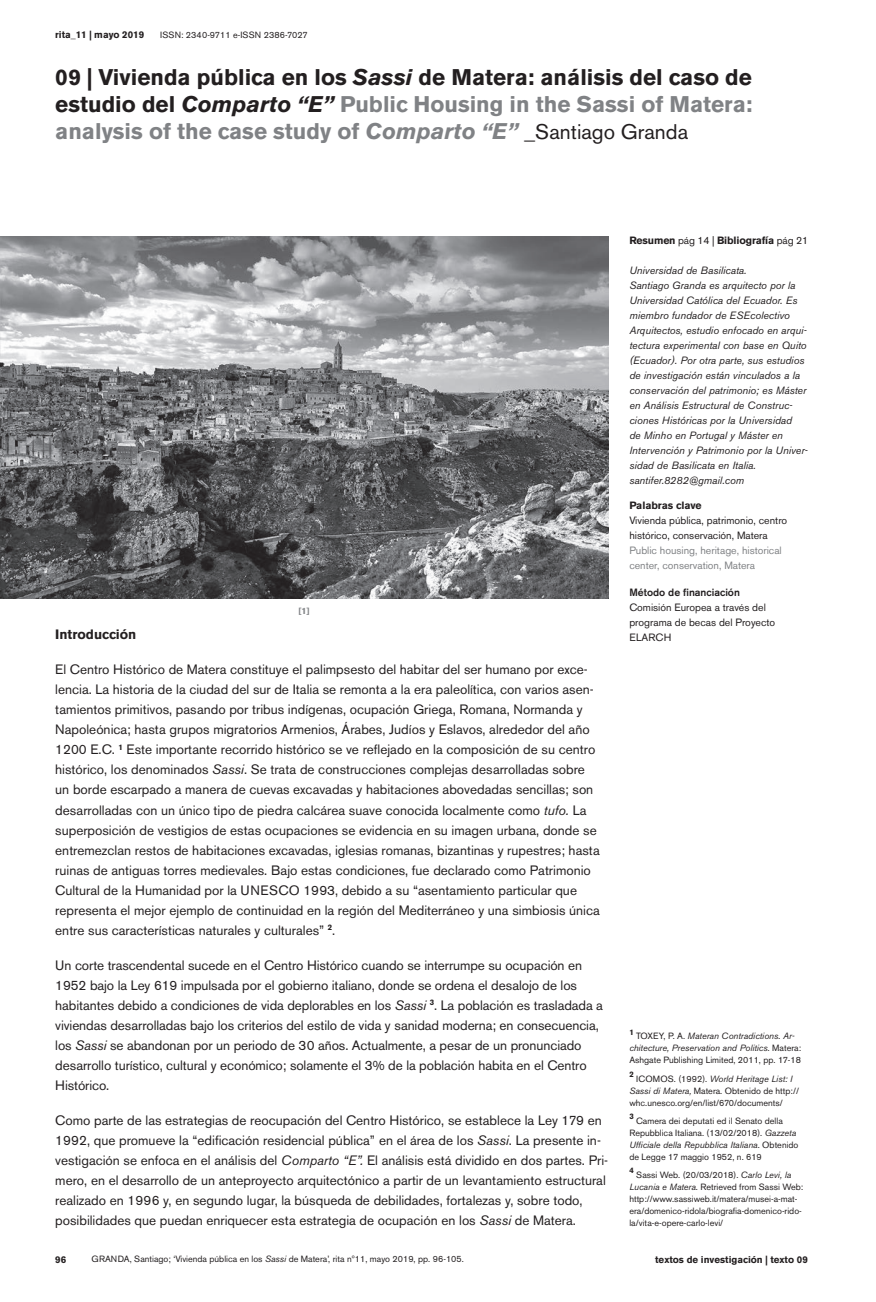
<style>
.page{position:relative;width:876px;height:1302px;background:#fff}
.page>*{position:absolute;margin:0;border:0;box-sizing:border-box;transform-origin:0 0}
.t1{font:700 22.5px/27px "Akzidenz Grotesk BE";color:#231f20;text-align:justify}
.t2{font:13.5px/20.1px "Akzidenz Grotesk BE";color:#231f20}
.t3{font:700 13.5px "Akzidenz Grotesk BE";color:#231f20}
.t4{font:italic 10.5px/15px "Akzidenz Grotesk BE";color:#231f20}
.t5{font:10.5px/15px "Akzidenz Grotesk BE";color:#231f20}
.t6{font:10.5px/15px "Akzidenz Grotesk BE";color:#808285}
.t7{font:700 10.5px "Akzidenz Grotesk BE";letter-spacing:-.015em;color:#231f20}
.t8{font:500 10.5px "Akzidenz Grotesk BE";color:#231f20}
.t9{font:700 9.75px "Akzidenz Grotesk BE";color:#231f20}
.t10{font:9px/12px "Akzidenz Grotesk BE";color:#231f20}
.t11{font:italic 9px/12px "Akzidenz Grotesk BE";color:#231f20;text-align:center}
.t12{font:9px "Akzidenz Grotesk BE";letter-spacing:.02em;color:#231f20}
.t13{font:700 9px "Akzidenz Grotesk BE";color:#808285}
.t14{font:700 7.8px "Akzidenz Grotesk BE";color:#231f20}
.s1{font-style:italic}
.s2{color:#808285}
.s3{font-style:italic;color:#808285}
.s4{font-weight:400;font-size:21px}
.s5{font-weight:400}
.s6{font-style:normal}
</style>
<div class="page">
<img style="left:0;top:236px;width:608px;height:362px">
<p class="t9" style="left:55px;top:29px;width:90px">rita_11 | mayo 2019</p>
<p class="t12" style="left:160px;top:30px;width:149px">ISSN: 2340-9711 e-ISSN 2386-7027</p>
<h1 class="t1" style="left:55px;top:64px;width:699px">09 | Vivienda pública en los <span class="s1">Sassi</span> de Matera: análisis del caso de estudio del <span class="s1">Comparto “E”</span> <span class="s2">Public Housing in the Sassi of Matera: analysis of the case study of</span> <span class="s3">Comparto “E”</span> <span class="s4">_Santiago Granda</span></h1>
<p class="t7" style="left:629px;top:234px;width:180px">Resumen <span class="s5">pág 14 |</span> Bibliografía <span class="s5">pág 21</span></p>
<p class="t4" style="left:629px;top:262px;width:180px">Universidad de Basilicata.<br>Santiago Granda es arquitecto por la Universidad Católica del Ecuador. Es miembro fundador de ESEcolectivo Arquitectos, estudio enfocado en arqui&shy;tectura experimental con base en Quito (Ecuador). Por otra parte, sus estudios de investigación están vinculados a la conservación del patrimonio; es Máster en Análisis Estructural de Construc&shy;ciones Históricas por la Universidad<br>de Minho en Portugal y Máster en Intervención y Patrimonio por la Univer&shy;sidad de Basilicata en Italia. santifer.8282@gmail.com</p>
<p class="t7" style="left:629px;top:499px;width:74px">Palabras clave</p>
<p class="t5" style="left:629px;top:512px;width:159px">Vivienda pública, patrimonio, centro histórico, conservación, Matera</p>
<p class="t6" style="left:629px;top:542px;width:154px">Public housing, heritage, historical center, conservation, Matera</p>
<p class="t8" style="left:629px;top:585px;width:112px">Método de financiación</p>
<p class="t5" style="left:629px;top:599px;width:147px">Comisión Europea a través del programa de becas del Proyecto</p>
<p class="t13" style="left:298px;top:606px;width:13px">[1]</p>
<p class="t3" style="left:55px;top:626px;width:82px">Introducción</p>
<p class="t5" style="left:629px;top:629px;width:44px">ELARCH</p>
<p class="t2" style="left:55px;top:659px;width:546px">El Centro Histórico de Matera constituye el palimpsesto del habitar del ser humano por exce&shy;lencia. La historia de la ciudad del sur de Italia se remonta a la era paleolítica, con varios asen&shy;tamientos primitivos, pasando por tribus indígenas, ocupación Griega, Romana, Normanda y Napoleónica; hasta grupos migratorios Armenios, Árabes, Judíos y Eslavos, alrededor del año 1200 E.C. <sup>1</sup> Este importante recorrido histórico se ve reflejado en la composición de su centro histórico, los denominados <span class="s1">Sassi</span>. Se trata de construcciones complejas desarrolladas sobre un borde escarpado a manera de cuevas excavadas y habitaciones abovedadas sencillas; son desarrolladas con un único tipo de piedra calcárea suave conocida localmente como <span class="s1">tufo.</span> La superposición de vestigios de estas ocupaciones se evidencia en su imagen urbana, donde se entremezclan restos de habitaciones excavadas, iglesias romanas, bizantinas y rupestres; hasta ruinas de antiguas torres medievales. Bajo estas condiciones, fue declarado como Patrimonio Cultural de la Humanidad por la UNESCO 1993, debido a su “asentamiento particular que representa el mejor ejemplo de continuidad en la región del Mediterráneo y una simbiosis única entre sus características naturales y culturales” <sup>2</sup>.</p>
<p class="t2" style="left:55px;top:954px;width:549px">Un corte trascendental sucede en el Centro Histórico cuando se interrumpe su ocupación en 1952 bajo la Ley 619 impulsada por el gobierno italiano, donde se ordena el desalojo de los habitantes debido a condiciones de vida deplorables en los <span class="s1">Sassi</span> <sup>3</sup>. La población es trasladada a viviendas desarrolladas bajo los criterios del estilo de vida y sanidad moderna; en consecuencia, los <span class="s1">Sassi</span> se abandonan por un periodo de 30 años. Actualmente, a pesar de un pronunciado desarrollo turístico, cultural y económico; solamente el 3% de la población habita en el Centro Histórico.</p>
<p class="t2" style="left:55px;top:1110px;width:554px">Como parte de las estrategias de reocupación del Centro Histórico, se establece la Ley 179 en 1992, que promueve la “edificación residencial pública” en el área de los <span class="s1">Sassi</span>. La presente in&shy;vestigación se enfoca en el análisis del <span class="s1">Comparto “E”.</span> El análisis está dividido en dos partes. Pri&shy;mero, en el desarrollo de un anteproyecto arquitectónico a partir de un levantamiento estructural realizado en 1996 y, en segundo lugar, la búsqueda de debilidades, fortalezas y, sobre todo, posibilidades que puedan enriquecer esta estrategia de ocupación en los <span class="s1">Sassi</span> de Matera.</p>
<p class="t14" style="left:629px;top:1027px;width:6px">1</p>
<p class="t11" style="left:629px;top:1030px;width:173px"><span class="s6">TOXEY, P. A.</span> Materan Contradictions. Ar&shy;chitecture, Preservation and Politics. <span class="s6">Matera:<br>Ashgate Publishing Limited, 2011, pp. 17-18</span></p>
<p class="t14" style="left:629px;top:1069px;width:6px">2</p>
<p class="t10" style="left:629px;top:1072px;width:171px;text-indent:7px">ICOMOS. (1992). <span class="s1">World Heritage List: I<br>Sassi di Matera,</span> Matera. Obtenido de http:// whc.unesco.org/en/list/670/documents/</p>
<p class="t14" style="left:629px;top:1111px;width:6px">3</p>
<p class="t10" style="left:629px;top:1114px;width:171px;text-indent:7px">Camera dei deputati ed il Senato della Repubblica Italiana. (13/02/2018). <span class="s1">Gazzeta Ufficiale della Repubblica Italiana</span>. Obtenido de Legge 17 maggio 1952, n. 619</p>
<p class="t14" style="left:629px;top:1165px;width:6px">4</p>
<p class="t10" style="left:629px;top:1168px;width:175px;text-indent:7px">Sassi Web. (20/03/2018). <span class="s1">Carlo Levi, la Lucania e Matera</span>. Retrieved from Sassi Web: http://www.sassiweb.it/matera/musei-a-mat&shy;era/domenico-ridola/biografia-domenico-rido&shy;la/vita-e-opere-carlo-levi/</p>
<p class="t9" style="left:55px;top:1253px;width:13px">96</p>
<p class="t10" style="left:91px;top:1252px;width:374px">GRANDA, Santiago; ‘Vivienda pública en los <span class="s1">Sassi</span> de Matera’, rita nº11, mayo 2019, pp. 96-105.</p>
<p class="t9" style="left:655px;top:1253px;width:154px">textos de investigación | texto 09</p>
</div>
